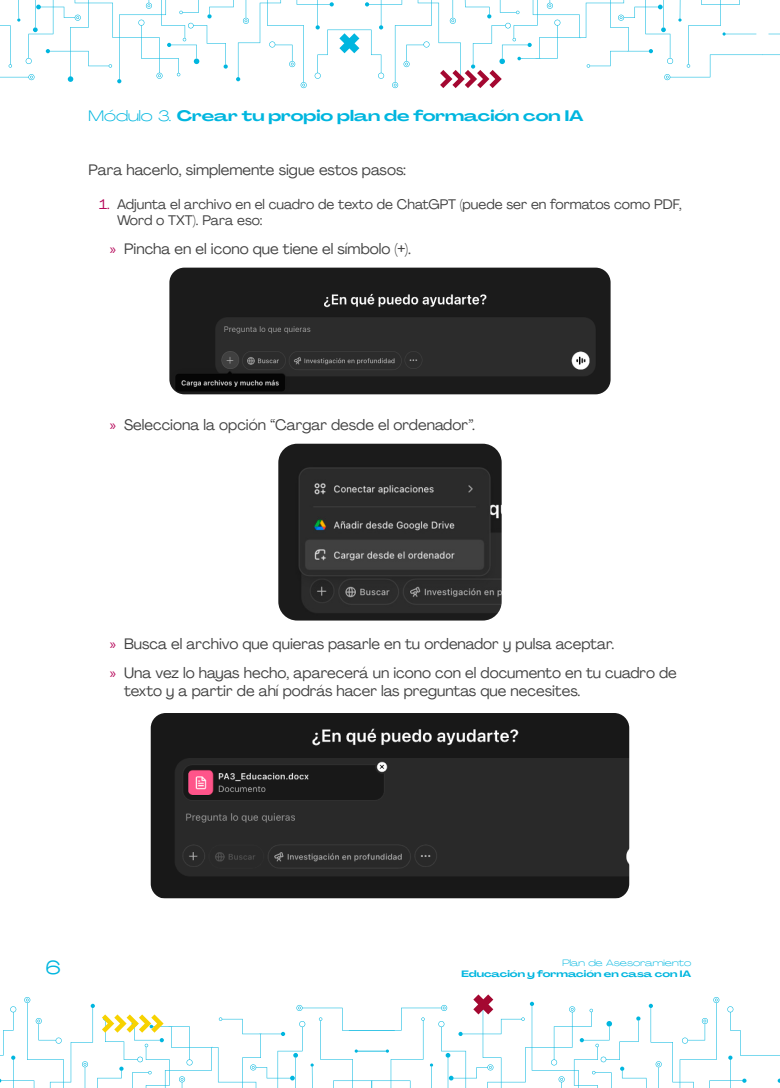
<style>
.page{position:relative;width:780px;height:1088px;background:#fff}
.page>*{position:absolute;margin:0;border:0;box-sizing:border-box;transform-origin:0 0}
.t1{font:18.75px "PP Agrandir Variable";color:#00b6df}
.t2{font:15px/18px "PP Agrandir Variable";color:#424242}
.t3{font:15px "PP Agrandir Variable";color:#00b6df}
.t4{font:13.75px/16.5px "PP Agrandir Variable";color:#424242}
.t5{font:9.12px "PP Agrandir Variable";color:#00b6df}
.s1{color:#b6085a}
.s2{font-family:"Myriad Pro";color:#b6085a}
</style>
<div class="page">
<svg style="left:0;top:0;width:780px;height:88px"></svg>
<svg style="left:0;top:994px;width:780px;height:94px"></svg>
<img style="left:169px;top:268px;width:441px;height:126px">
<img style="left:278px;top:444px;width:223px;height:176px">
<img style="left:151px;top:713px;width:478px;height:186px">
<p class="t3" style="left:89px;top:106px;width:496px">Módulo 3. Crear tu propio plan de formación con IA</p>
<p class="t2" style="left:89px;top:160px;width:319px">Para hacerlo, simplemente sigue estos pasos:</p>
<p class="t4" style="left:117px;top:196px;width:566px;text-indent:-18px"><span class="s1">1.</span> Adjunta el archivo en el cuadro de texto de ChatGPT (puede ser en formatos como PDF,<br>Word o TXT). Para eso:</p>
<p class="t2" style="left:110px;top:240px;width:302px"><span class="s2">»</span> Pincha en el icono que tiene el símbolo (+).</p>
<p class="t2" style="left:110px;top:416px;width:366px"><span class="s2">»</span> Selecciona la opción “Cargar desde el ordenador”.</p>
<p class="t2" style="left:110px;top:635px;width:506px"><span class="s2">»</span> Busca el archivo que quieras pasarle en tu ordenador y pulsa aceptar.</p>
<p class="t2" style="left:124px;top:663px;width:554px;text-indent:-14px"><span class="s2">»</span> Una vez lo hayas hecho, aparecerá un icono con el documento en tu cuadro de texto y a partir de ahí podrás hacer las preguntas que necesites.</p>
<p class="t1" style="left:46px;top:955px;width:17px">6</p>
<p class="t5" style="left:562px;top:957px;width:130px">Plan de Asesoramiento</p>
<p class="t5" style="left:461px;top:968px;width:231px">Educación y formación en casa con IA</p>
</div>
